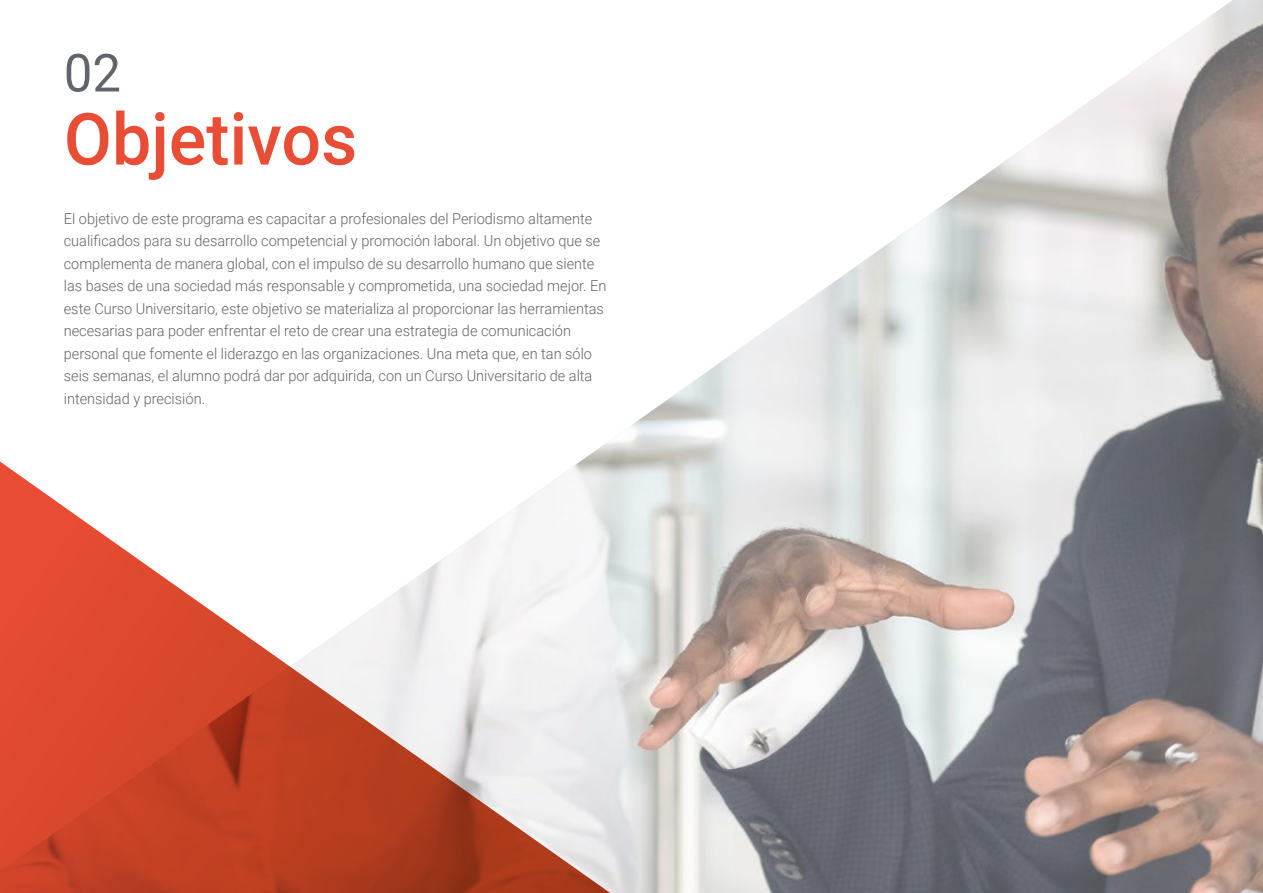
<style>
.page{position:relative;width:1263px;height:893px;background:#fff}
.page>*{position:absolute;margin:0;border:0;box-sizing:border-box;transform-origin:0 0}
.t1{font:500 72px "Roboto";color:#e94d35}
.t2{font:52.5px "Roboto";color:#61646a}
.t3{font:300 15px/22.5px "Roboto";color:#61646a}
</style>
<div class="page">
<img style="left:602px;top:0;width:661px;height:893px">
<svg style="left:0;top:446px;width:640px;height:447px"></svg>
<h2 class="t2" style="left:64px;top:36px;width:59px">02</h2>
<h1 class="t1" style="left:64px;top:89px;width:295px">Objetivos</h1>
<p class="t3" style="left:64px;top:207px;width:544px">El objetivo de este programa es capacitar a profesionales del Periodismo altamente cualificados para su desarrollo competencial y promoción laboral. Un objetivo que se complementa de manera global, con el impulso de su desarrollo humano que siente las bases de una sociedad más responsable y comprometida, una sociedad mejor. En este Curso Universitario, este objetivo se materializa al proporcionar las herramientas necesarias para poder enfrentar el reto de crear una estrategia de comunicación personal que fomente el liderazgo en las organizaciones. Una meta que, en tan sólo seis semanas, el alumno podrá dar por adquirida, con un Curso Universitario de alta intensidad y precisión.</p>
</div>
